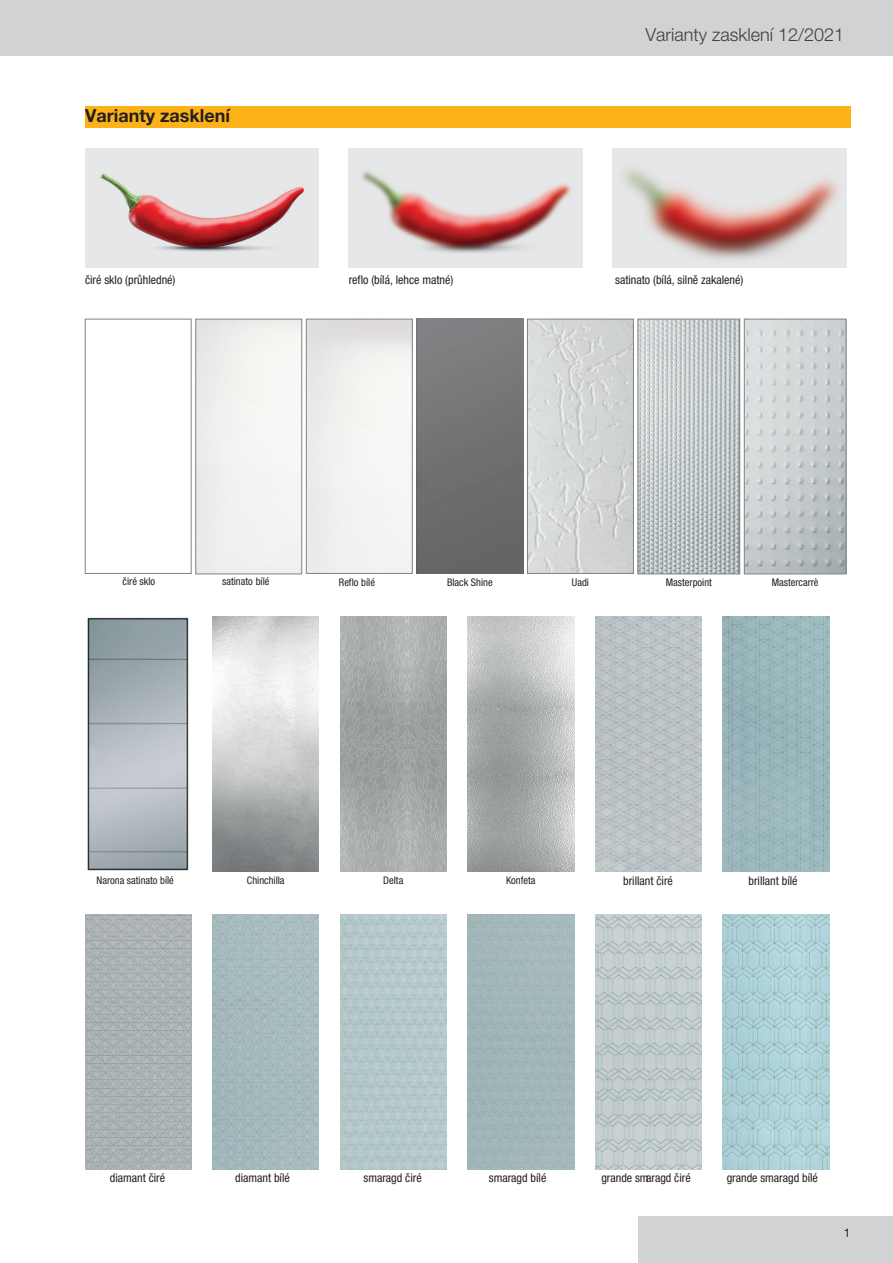
<style>
.page{position:relative;width:893px;height:1263px;background:#fff}
.page>*{position:absolute;margin:0;border:0;box-sizing:border-box;transform-origin:0 0}
.t1{font:300 18px "Helvetica Neue LT Pro";color:#4b4c4d}
.t2{font:700 18px "Helvetica Neue LT Pro";color:#231f20}
.t3{font:condensed 12px "Helvetica Neue LT Pro";color:#231f20}
.t4{font:12px "Helvetica Neue LT Pro";color:#231f20}
.t5{font:condensed 10.5px "Helvetica Neue LT Pro";color:#231f20}
</style>
<div class="page">
<div style="left:638px;top:1216px;width:255px;height:47px;background:#d1d2d4"></div>
<div style="left:0;top:0;width:893px;height:55px;background:#d1d2d4"></div>
<img style="left:85px;top:149px;width:234px;height:119px">
<img style="left:349px;top:149px;width:234px;height:119px">
<img style="left:612px;top:149px;width:234px;height:119px">
<img style="left:417px;top:319px;width:106px;height:255px">
<img style="left:213px;top:617px;width:106px;height:255px">
<img style="left:340px;top:617px;width:106px;height:255px">
<img style="left:468px;top:617px;width:106px;height:255px">
<img style="left:87px;top:617px;width:102px;height:254px">
<div style="left:85px;top:319px;width:106px;height:255px;background:#fff;border:1px solid #808285"></div>
<div style="left:196px;top:319px;width:106px;height:255px;border:1px solid #808285"></div>
<div style="left:306px;top:319px;width:106px;height:255px;border:1px solid #808285"></div>
<img style="left:529px;top:321px;width:103px;height:251px">
<div style="left:527px;top:319px;width:107px;height:255px;border:1px solid #808285"></div>
<img style="left:640px;top:321px;width:98px;height:251px">
<div style="left:638px;top:319px;width:102px;height:255px;border:1px solid #808285"></div>
<img style="left:746px;top:321px;width:98px;height:251px">
<div style="left:744px;top:319px;width:102px;height:255px;border:1px solid #808285"></div>
<img style="left:595px;top:914px;width:107px;height:255px">
<img style="left:723px;top:914px;width:106px;height:255px">
<div style="left:85px;top:106px;width:765px;height:22px;background:#fbb318"></div>
<img style="left:595px;top:617px;width:107px;height:255px">
<img style="left:723px;top:617px;width:106px;height:255px">
<img style="left:85px;top:914px;width:106px;height:255px">
<img style="left:213px;top:914px;width:106px;height:255px">
<img style="left:340px;top:914px;width:106px;height:255px">
<img style="left:468px;top:914px;width:106px;height:255px">
<h1 class="t2" style="left:85px;top:105px;width:146px">Varianty zasklení</h1>
<h1 class="t1" style="left:645px;top:24px;width:200px">Varianty zasklení 12/2021</h1>
<p class="t3" style="left:85px;top:273px;width:92px">čiré sklo (průhledné)</p>
<p class="t3" style="left:349px;top:273px;width:106px">reflo (bílá, lehce matné)</p>
<p class="t3" style="left:615px;top:273px;width:130px">satinato (bílá, silně zakalené)</p>
<p class="t5" style="left:123px;top:575px;width:34px">čiré sklo</p>
<p class="t5" style="left:222px;top:575px;width:49px">satinato bílé</p>
<p class="t5" style="left:339px;top:576px;width:38px">Reflo bílé</p>
<p class="t5" style="left:572px;top:576px;width:19px">Uadi</p>
<p class="t5" style="left:666px;top:576px;width:48px">Masterpoint</p>
<p class="t5" style="left:772px;top:576px;width:48px">Mastercarrè</p>
<p class="t5" style="left:447px;top:576px;width:47px">Black Shine</p>
<p class="t5" style="left:97px;top:874px;width:79px">Narona satinato bílé</p>
<p class="t5" style="left:247px;top:874px;width:39px">Chinchilla</p>
<p class="t5" style="left:383px;top:874px;width:22px">Delta</p>
<p class="t5" style="left:506px;top:874px;width:31px">Konfeta</p>
<p class="t3" style="left:623px;top:873px;width:51px">brillant čiré</p>
<p class="t3" style="left:748px;top:873px;width:51px">brillant bílé</p>
<p class="t3" style="left:110px;top:1171px;width:57px">diamant čiré</p>
<p class="t3" style="left:235px;top:1171px;width:56px">diamant bílé</p>
<p class="t3" style="left:363px;top:1171px;width:60px">smaragd čiré</p>
<p class="t3" style="left:489px;top:1171px;width:59px">smaragd bílé</p>
<p class="t3" style="left:601px;top:1171px;width:91px">grande smaragd čiré</p>
<p class="t3" style="left:727px;top:1171px;width:93px">grande smaragd bílé</p>
<p class="t4" style="left:844px;top:1226px;width:8px">1</p>
</div>
